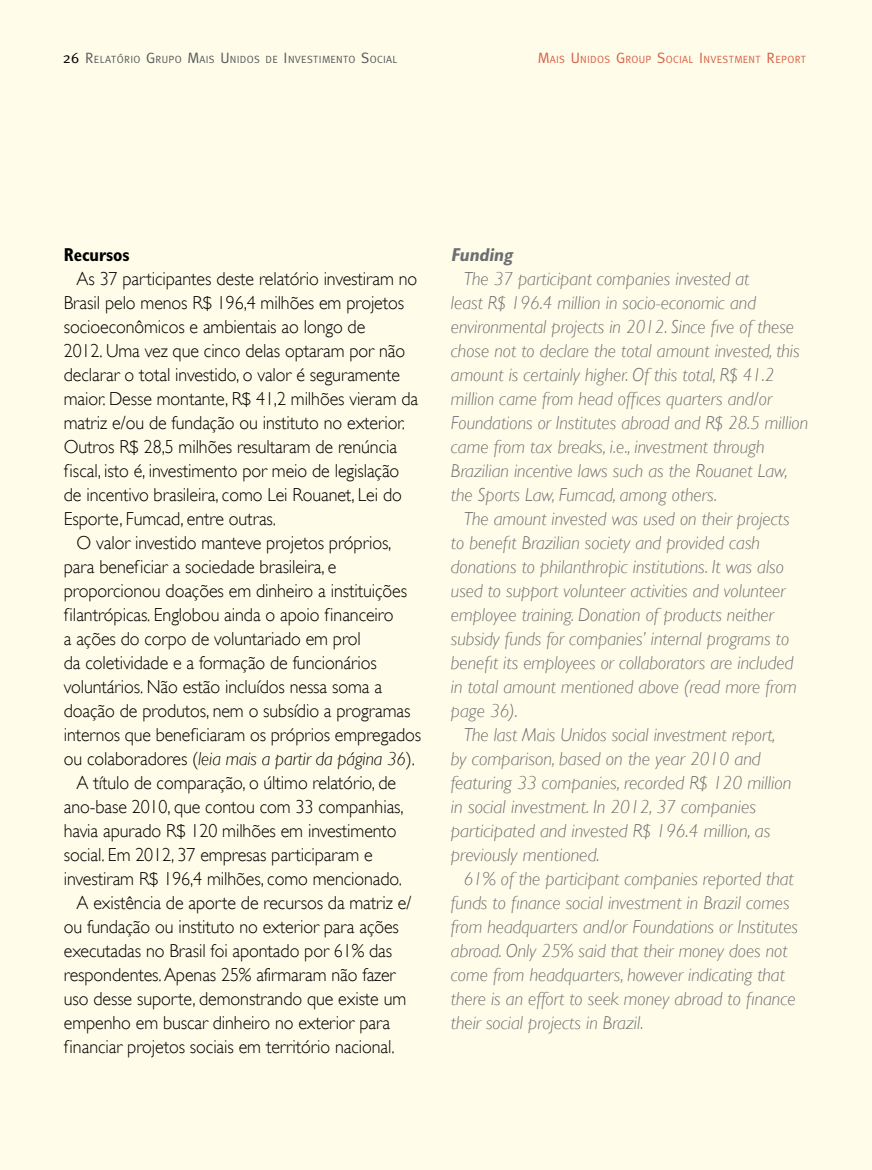
<style>
.page{position:relative;width:872px;height:1170px;background:#fff}
.page>*{position:absolute;margin:0;border:0;box-sizing:border-box;transform-origin:0 0}
.t1{font:italic 300 18.75px/24px "Gill Sans";color:#6d6e71}
.t2{font:300 18.75px/24px "Gill Sans";letter-spacing:-.005em;color:#000;scale:.96 1}
.t3{font:300 18.75px "Gill Sans";letter-spacing:-.005em;color:#000;scale:.95 1}
.t4{font:italic 300 18.75px "Gill Sans";letter-spacing:-.005em;color:#000;scale:.96 1}
.t5{font:700 condensed 18.75px "Gill Sans";letter-spacing:-.005em;color:#000;scale:.96 1}
.t6{font:italic 700 condensed 18.75px "Gill Sans";color:#6d6e71}
.t7{font:10.5px "Meta";letter-spacing:.035em;color:#58595b}
.t8{font:10.5px "Meta";letter-spacing:.035em;color:#d66048}
.s1{font-size:15px;color:#000}
.s2{font-size:15px}
.s3{font-style:normal}
</style>
<div class="page">
<div style="left:0;top:0;width:872px;height:1169px;background:#fffde9"></div>
<p class="t7" style="left:63px;top:53px;width:336px"><span class="s1">26</span> <span class="s2">R</span>ELATÓRIO <span class="s2">G</span>RUPO <span class="s2">M</span>AIS <span class="s2">U</span> NIDOS DE <span class="s2">I</span> NVESTIMENTO <span class="s2">S</span>OCIAL</p>
<p class="t8" style="left:538px;top:53px;width:270px"><span class="s2">M</span>AIS <span class="s2">U</span> NIDOS <span class="s2">G</span>ROUP <span class="s2">S</span>OCIAL <span class="s2">I</span> NVESTMENT <span class="s2">R</span>EPORT</p>
<p class="t5" style="left:64px;top:243px;width:70px">Recursos</p>
<p class="t2" style="left:64px;top:266px;width:371px;text-indent:13px">As 37 participantes deste relatório investiram no Brasil pelo menos R$ 196,4 milhões em projetos socioeconômicos e ambientais ao longo de<br>2012. Uma vez que cinco delas optaram por não declarar o total investido, o valor é seguramente maior. Desse montante, R$ 41,2 milhões vieram da matriz e/ou de fundação ou instituto no exterior.<br>Outros R$ 28,5 milhões resultaram de renúncia fiscal, isto é, investimento por meio de legislação de incentivo brasileira, como Lei Rouanet, Lei do Esporte, Fumcad, entre outras.</p>
<p class="t2" style="left:77px;top:530px;width:329px">O valor investido manteve projetos próprios,</p>
<p class="t2" style="left:64px;top:554px;width:285px">para beneficiar a sociedade brasileira, e</p>
<p class="t2" style="left:64px;top:578px;width:359px">proporcionou doações em dinheiro a instituições</p>
<p class="t2" style="left:64px;top:602px;width:345px">filantrópicas. Englobou ainda o apoio financeiro</p>
<p class="t2" style="left:64px;top:626px;width:311px">a ações do corpo de voluntariado em prol</p>
<p class="t2" style="left:64px;top:650px;width:327px">da coletividade e a formação de funcionários</p>
<p class="t2" style="left:64px;top:674px;width:333px">voluntários. Não estão incluídos nessa soma a</p>
<p class="t2" style="left:64px;top:698px;width:362px">doação de produtos, nem o subsídio a programas</p>
<p class="t3" style="left:64px;top:724px;width:377px">internos que beneficiaram os próprios empregados</p>
<p class="t4" style="left:64px;top:748px;width:367px"><span class="s3">ou colaboradores (</span>leia mais a partir da página 36<span class="s3">).</span></p>
<p class="t2" style="left:77px;top:770px;width:334px">A título de comparação, o último relatório, de</p>
<p class="t2" style="left:64px;top:794px;width:355px">ano-base 2010, que contou com 33 companhias,</p>
<p class="t2" style="left:64px;top:818px;width:348px">havia apurado R$ 120 milhões em investimento</p>
<p class="t2" style="left:64px;top:842px;width:323px">social. Em 2012, 37 empresas participaram e</p>
<p class="t2" style="left:64px;top:866px;width:354px">investiram R$ 196,4 milhões, como mencionado.</p>
<p class="t2" style="left:77px;top:890px;width:350px">A existência de aporte de recursos da matriz e/</p>
<p class="t2" style="left:64px;top:914px;width:351px">ou fundação ou instituto no exterior para ações</p>
<p class="t2" style="left:64px;top:938px;width:343px">executadas no Brasil foi apontado por 61% das</p>
<p class="t2" style="left:64px;top:962px;width:347px">respondentes. Apenas 25% afirmaram não fazer</p>
<p class="t2" style="left:64px;top:986px;width:358px">uso desse suporte, demonstrando que existe um</p>
<p class="t2" style="left:64px;top:1010px;width:341px">empenho em buscar dinheiro no exterior para</p>
<p class="t2" style="left:64px;top:1034px;width:346px">financiar projetos sociais em território nacional.</p>
<p class="t6" style="left:451px;top:243px;width:66px">Funding</p>
<p class="t1" style="left:451px;top:266px;width:359px;text-indent:13px">The 37 participant companies invested at<br>least R$ 196.4 million in socio-economic and environmental projects in 2012. Since five of these chose not to declare the total amount invested, this amount is certainly higher. Of this total, R$ 41.2 million came from head offices quarters and/or Foundations or Institutes abroad and R$ 28.5 million came from tax breaks, i.e., investment through Brazilian incentive laws such as the Rouanet Law, the Sports Law, Fumcad, among others.</p>
<p class="t1" style="left:451px;top:506px;width:347px;text-indent:13px">The amount invested was used on their projects to benefit Brazilian society and provided cash donations to philanthropic institutions. It was also used to support volunteer activities and volunteer employee training. Donation of products neither subsidy funds for companies’ internal programs to benefit its employees or collaborators are included in total amount mentioned above (read more from page 36).</p>
<p class="t1" style="left:451px;top:722px;width:342px;text-indent:13px">The last Mais Unidos social investment report, by comparison, based on the year 2010 and featuring 33 companies, recorded R$ 120 million in social investment. In 2012, 37 companies participated and invested R$ 196.4 million, as previously mentioned.</p>
<p class="t1" style="left:451px;top:866px;width:349px;text-indent:13px">61% of the participant companies reported that funds to finance social investment in Brazil comes from headquarters and/or Foundations or Institutes abroad. Only 25% said that their money does not come from headquarters, however indicating that there is an effort to seek money abroad to finance their social projects in Brazil.</p>
</div>
